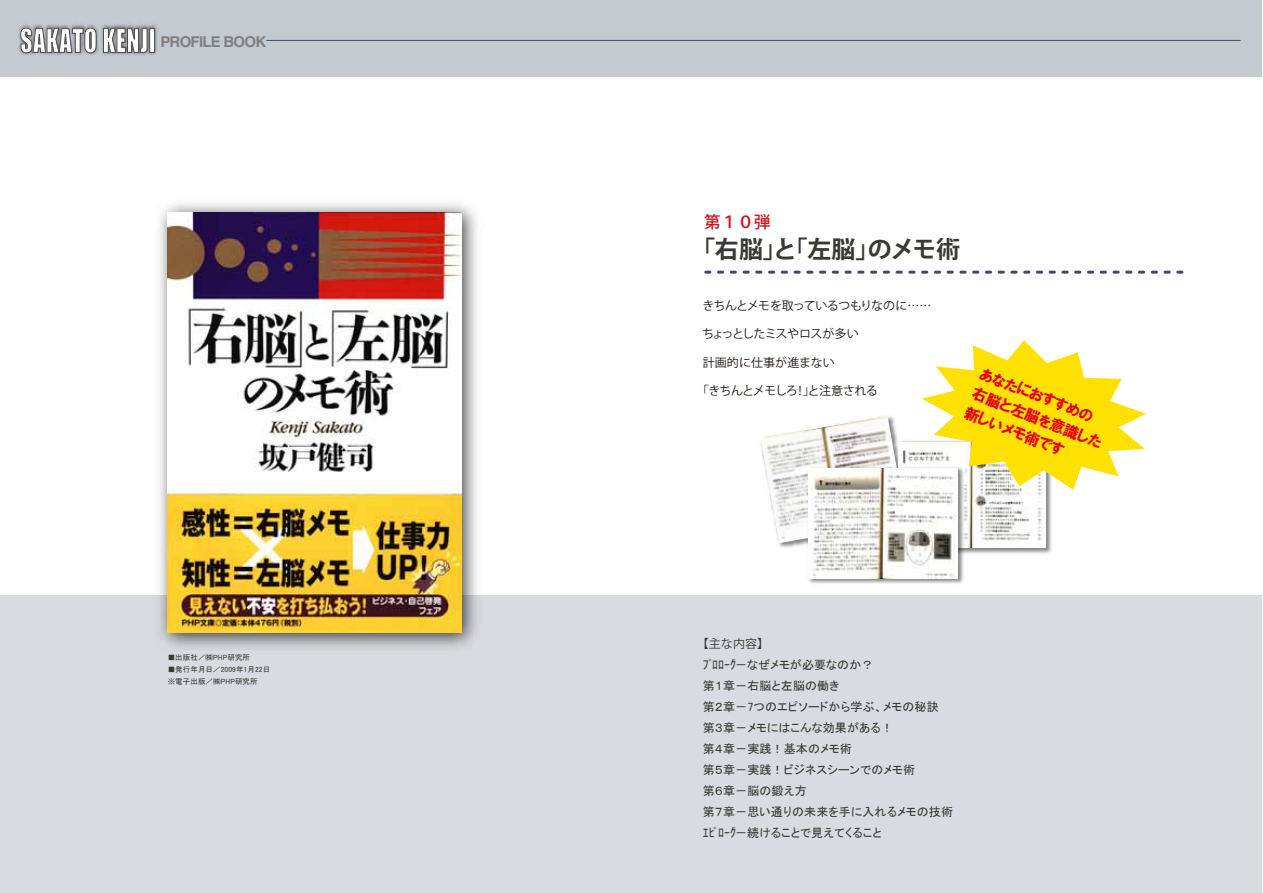
<style>
.page{position:relative;width:1263px;height:893px;background:#fff}
.page>*{position:absolute;margin:0;border:0;box-sizing:border-box;transform-origin:0 0}
.t1{font:30px "Impact";letter-spacing:.025em;color:#fff;scale:.8 1}
.t2{font:700 24px "Koz Go Pro";letter-spacing:-.02em;color:#393a34}
.t3{font:500 16.5px "Koz Go Pro";color:#cf121b}
.t4{font:15.3px/21px "HGP Soei Kakugothic UB";color:#e50012}
.t5{font:12px/21px "MS P Gothic";letter-spacing:.01em;color:#393a34}
.t6{font:12px "Koz Go Pro";letter-spacing:-.04em;color:#231815}
.t7{font:12px "Koz Go Pro";letter-spacing:-.06em;color:#231815}
.t8{font:12px "Koz Go Pro";letter-spacing:.01em;color:#231815}
.t9{font:12px "Koz Go Pro";color:#393a34}
.t10{font:7.5px/12px "MS P Gothic";letter-spacing:.01em;color:#393a34}
.s1{font-family:"Koz Go Pro";font-weight:500}
</style>
<div class="page">
<div style="left:0;top:0;width:1262px;height:77px;background:#c5c9d0"></div>
<div style="left:0;top:595px;width:1262px;height:298px;background:#d9dbe0"></div>
<img style="left:778px;top:543px;width:28px;height:5px">
<img style="left:761px;top:416px;width:136px;height:127px">
<img style="left:159px;top:203px;width:319px;height:445px">
<img style="left:168px;top:213px;width:294px;height:419px">
<img style="left:896px;top:438px;width:156px;height:116px">
<img style="left:899px;top:442px;width:146px;height:106px">
<img style="left:806px;top:465px;width:159px;height:119px">
<img style="left:808px;top:469px;width:149px;height:110px">
<hr style="left:266px;top:40px;width:974px;height:1px;background:#3f4b63">
<svg style="left:706px;top:271px;width:478px;height:3px"></svg>
<img style="left:19px;top:24px;width:138px;height:31px">
<svg style="left:21px;top:28px;width:75px;height:25px;background:#6e7073"></svg>
<svg style="left:103px;top:28px;width:44px;height:25px"></svg>
<div style="left:150px;top:29px;width:5px;height:23px;border:1px solid #4d4d4d"></div>
<svg style="left:922px;top:340px;width:224px;height:150px"></svg>
<h1 class="t1" style="left:20px;top:17px;width:309px">SAKATO KENJI <sup>PROFILE</sup> <sup>BOOK</sup></h1>
<p class="t10" style="left:168px;top:651px;width:89px">■出版社／㈱PHP研究所　</p>
<p class="t10" style="left:168px;top:663px;width:109px">■発行年月日／2009年1月22日　※電子出版／㈱PHP研究所</p>
<h3 class="t3" style="left:704px;top:211px;width:68px">第１０弾</h3>
<h2 class="t2" style="left:691px;top:234px;width:270px">「右脳」と「左脳」のメモ術</h2>
<p class="t6" style="left:702px;top:298px;width:230px">きちんとメモを取っているつもりなのに……</p>
<p class="t6" style="left:702px;top:326px;width:158px">ちょっとしたミスやロスが多い</p>
<p class="t8" style="left:703px;top:355px;width:134px">計画的に仕事が進まない</p>
<p class="t7" style="left:697px;top:383px;width:183px">「きちんとメモしろ！」と注意される</p>
<p class="t4" style="left:985px;top:363px;width:140px;rotate:22deg">あなたにおすすめの右脳と左脳を意識した新しいメモ術です</p>
<p class="t9" style="left:697px;top:636px;width:74px">【主な内容】</p>
<p class="t5" style="left:703px;top:654px;width:252px"><span class="s1">ﾌﾟﾛﾛｰｸﾞ</span>－なぜメモが必要なのか？<br>第１章－右脳と左脳の働き　<br>第２章－7つのエピソードから学ぶ、メモの秘訣第３章－メモにはこんな効果がある！<br>第４章－実践！基本のメモ術<br>第５章－実践！ビジネスシーンでのメモ術<br>第６章－脳の鍛え方<br>第７章－思い通りの未来を手に入れるメモの技術<span class="s1">ｴﾋﾟﾛｰｸﾞ</span>－続けることで見えてくること</p>
</div>
